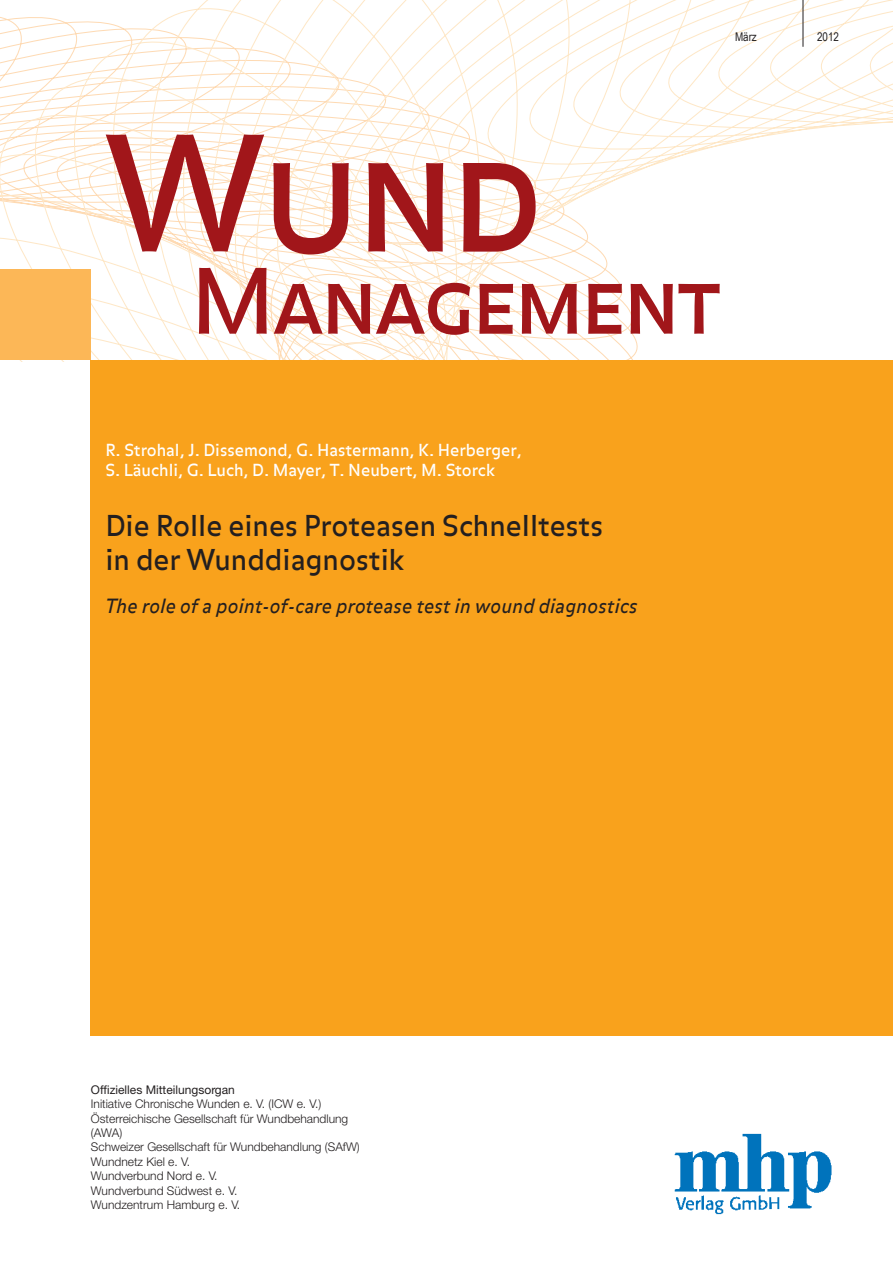
<style>
.page{position:relative;width:893px;height:1263px;background:#fff}
.page>*{position:absolute;margin:0;border:0;box-sizing:border-box;transform-origin:0 0}
.t1{font:158.25px "Balance Caps";color:#a1161a}
.t2{font:89.1px "Balance Caps";letter-spacing:-.02em;color:#a1161a}
.t3{font:28.5px/34.2px "Balance";color:#231f20}
.t4{font:italic 19.5px "Balance";letter-spacing:.01em;color:#231f20}
.t5{font:16.5px/19.8px "Balance";color:#fff}
.t6{font:300 12px/14.4px "Helvetica Neue";color:#231f20}
.t7{font:12px "Arial Narrow";color:#231f20}
.s1{font-weight:400}
</style>
<div class="page">
<svg style="left:0;top:0;width:893px;height:361px"></svg>
<div style="left:91px;top:360px;width:802px;height:675px;background:#f9a21c"></div>
<div style="left:0;top:269px;width:91px;height:91px;background:#fcb757"></div>
<img style="left:674px;top:1133px;width:158px;height:82px">
<hr style="left:803px;top:0;width:1px;height:47px;background:#231f20">
<p class="t7" style="left:735px;top:28px;width:23px">März</p>
<p class="t7" style="left:817px;top:28px;width:23px">2012</p>
<p class="t1" style="left:105px;top:103px;width:441px">Wund</p>
<p class="t2" style="left:190px;top:250px;width:531px">Management</p>
<p class="t5" style="left:105px;top:441px;width:418px">R. Strohal, J. Dissemond, G. Hastermann, K. Herberger,<br>S. Läuchli, G. Luch, D. Mayer, T. Neubert, M. Storck</p>
<p class="t3" style="left:105px;top:510px;width:499px">Die Rolle eines Proteasen Schnelltests in der Wunddiagnostik</p>
<p class="t4" style="left:105px;top:594px;width:534px">The role of a point-of-care protease test in wound diagnostics</p>
<p class="t6" style="left:91px;top:1082px;width:270px"><span class="s1">Offizielles Mitteilungsorgan<br></span>Initiative Chronische Wunden e. V. (ICW e. V.)<br>Österreichische Gesellschaft für Wundbehandlung (AWA)<br>Schweizer Gesellschaft für Wundbehandlung (SAfW)<br>Wundnetz Kiel e. V.<br>Wundverbund Nord e. V.<br>Wundverbund Südwest e. V.<br>Wundzentrum Hamburg e. V.</p>
</div>
